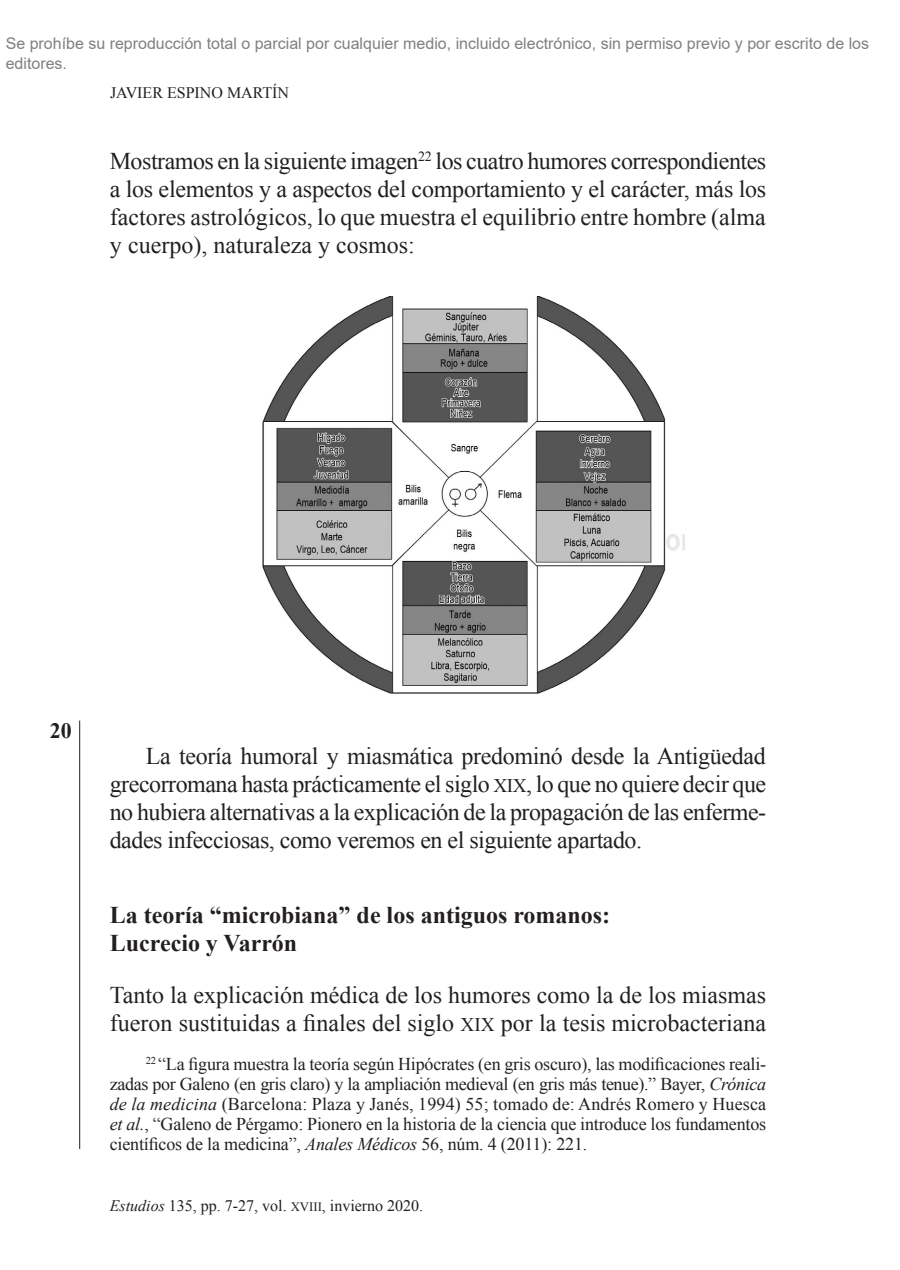
<style>
.page{position:relative;width:900px;height:1270px;background:#fff}
.page>*{position:absolute;margin:0;border:0;box-sizing:border-box;transform-origin:0 0}
.NOTAS{font:24px/28px "Times New Roman";letter-spacing:-.01em;color:#231f20;text-align:justify}
.Normal_inicio{font:24px/28px "Times New Roman";color:#231f20}
.TITULO_1{font:700 24px/27.8px "Times New Roman";color:#231f20}
.t1{font:700 22px "Times New Roman";color:#231f20}
.NOTAS-2{font:18px/20px "Times New Roman";letter-spacing:-.01em;color:#231f20;text-align:justify}
.t2{font:16px/19.2px "Arial";color:#808080}
.t3{font:16px "Times New Roman";color:#231f20}
.s1{font-family:"Times New Roman PSMT SC800";font-size:19.2px}
.s2{font-style:italic}
.s3{font-family:"Times New Roman PSMT SC800";font-size:12.8px}
.s4{font-family:"Times New Roman PSMT SC800"}
</style>
<div class="page">
<hr style="left:79px;top:721px;width:1px;height:428px;background:#231f20">
<img style="left:262px;top:296px;width:422px;height:398px">
<p class="t2" style="left:6px;top:34px;width:865px">Se prohíbe su reproducción total o parcial por cualquier medio, incluido electrónico, sin permiso previo y por escrito de los editores.</p>
<p class="t3" style="left:110px;top:81px;width:181px">JAVIER ESPINO MARTÍN</p>
<p class="NOTAS" style="left:110px;top:146px;width:658px">Mostramos en la siguiente imagen<sup>22</sup> los cuatro humores correspondientes a los elementos y a aspectos del comportamiento y el carácter, más los factores astrológicos, lo que muestra el equilibrio entre hombre (alma y cuerpo), naturaleza y cosmos:</p>
<p class="t1" style="left:50px;top:715px;width:23px">20</p>
<p class="NOTAS" style="left:110px;top:741px;width:658px;text-indent:36px">La teoría humoral y miasmática predominó desde la Antigüedad grecorromana hasta prácticamente el siglo <span class="s1">XIX</span>, lo que no quiere decir que no hubiera alternativas a la explicación de la propagación de las enferme&shy;dades infecciosas, como veremos en el siguiente apartado.</p>
<p class="TITULO_1" style="left:110px;top:901px;width:502px">La teoría “microbiana” de los antiguos romanos:<br>Lucrecio y Varrón</p>
<p class="Normal_inicio" style="left:110px;top:981px;width:658px">Tanto la explicación médica de los humores como la de los miasmas fueron sustituidas a finales del siglo <span class="s1">XIX</span> por la tesis microbacteriana</p>
<p class="NOTAS-2" style="left:110px;top:1054px;width:658px;text-indent:36px"><sup>22</sup> “La figura muestra la teoría según Hipócrates (en gris oscuro), las modificaciones reali&shy;zadas por Galeno (en gris claro) y la ampliación medieval (en gris más tenue).” Bayer, <span class="s2">Crónica de la medicina</span> (Barcelona: Plaza y Janés, 1994) 55; tomado de: Andrés Romero y Huesca <span class="s2">et al.</span>, “Galeno de Pérgamo: Pionero en la historia de la ciencia que introduce los fundamentos científicos de la medicina”, <span class="s2">Anales Médicos</span> 56, núm. 4 (2011): 221.</p>
<p class="t3" style="left:110px;top:1195px;width:315px"><span class="s2">Estudios</span> 135, pp. 7-27, vol. <span class="s3">XVIII</span><span class="s4">,</span> invierno 2020.</p>
</div>
